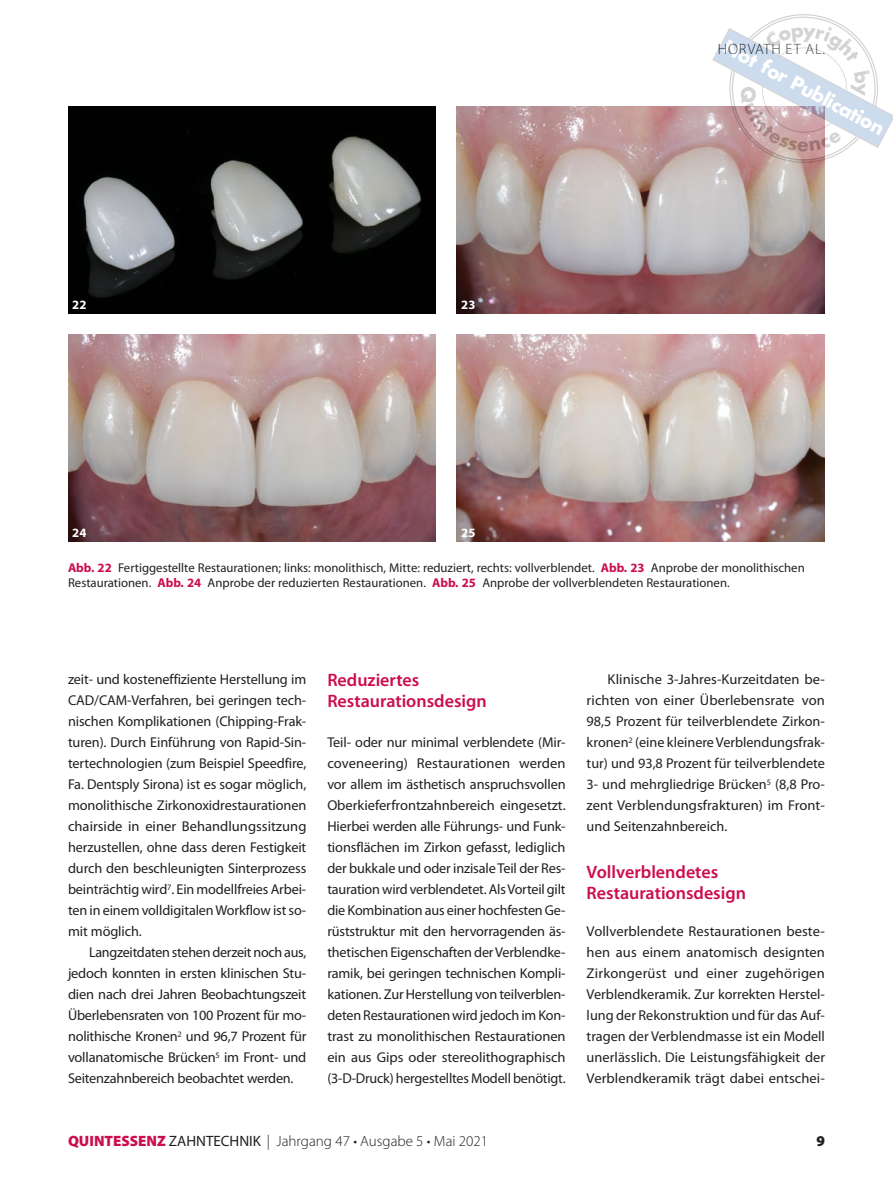
<style>
.page{position:relative;width:893px;height:1191px;background:#fff}
.page>*{position:absolute;margin:0;border:0;box-sizing:border-box;transform-origin:0 0}
.t1{font:700 21px "Futura T";color:#fff}
.t2{font:600 18px/21px "Myriad Pro";color:#cc0d4d}
.t3{font:300 15px "Myriad Pro";color:#231f20}
.t4{font:300 15px "Myriad Pro";letter-spacing:.05em;color:#231f20}
.t5{font:900 15px "Myriad Pro";color:#231f20}
.t6{font:14.25px/21px "Myriad Pro";letter-spacing:-.01em;color:#231f20;text-align:justify}
.t7{font:12.75px/15.3px "Myriad Pro";color:#231f20}
.t8{font:700 12.75px "Myriad Pro";color:#fff}
.s1{font-weight:700;color:#cc0d4d}
.s2{font-weight:900;color:#cc0d4d}
.s3{font-weight:400}
</style>
<div class="page">
<img style="left:68px;top:106px;width:368px;height:207px">
<img style="left:68px;top:334px;width:368px;height:207px">
<img style="left:457px;top:106px;width:368px;height:207px">
<img style="left:457px;top:334px;width:368px;height:207px">
<svg style="left:712px;top:14px;width:181px;height:150px"></svg>
<p class="t8" style="left:72px;top:300px;width:16px">22</p>
<p class="t8" style="left:461px;top:300px;width:16px">23</p>
<p class="t8" style="left:72px;top:528px;width:16px">24</p>
<p class="t8" style="left:461px;top:528px;width:16px">25</p>
<h1 class="t1" style="left:729px;top:37px;width:181px;rotate:28deg">Not for Publication</h1>
<p class="t4" style="left:718px;top:42px;width:108px">hOrVAth Et AL.</p>
<p class="t7" style="left:68px;top:560px;width:738px"><span class="s1">Abb. 22</span> Fertiggestellte Restaurationen; links: monolithisch, Mitte: reduziert, rechts: vollverblendet. <span class="s1">Abb. 23</span> Anprobe der monolithischen<br>Restaurationen. <span class="s1">Abb. 24</span> Anprobe der reduzierten Restaurationen. <span class="s1">Abb. 25</span> Anprobe der vollverblendeten Restaurationen.</p>
<p class="t6" style="left:68px;top:669px;width:240px">zeit- und kosteneffiziente Herstellung im CAD/CAM-Verfahren, bei geringen tech&shy;nischen Komplikationen (Chipping-Frak&shy;turen). Durch Einführung von Rapid-Sin&shy;tertechnologien (zum Beispiel Speedfire, Fa. Dentsply Sirona) ist es sogar möglich, monolithische Zirkonoxidrestaurationen chairside in einer Behandlungssitzung herzustellen, ohne dass deren Festigkeit durch den beschleunigten Sinterprozess beinträchtig wird<sup>7</sup>. Ein modellfreies Arbei&shy;ten in einem volldigitalen Workflow ist so&shy;mit möglich.</p>
<p class="t6" style="left:68px;top:942px;width:240px;text-indent:21px">Langzeitdaten stehen derzeit noch aus, jedoch konnten in ersten klinischen Stu&shy;dien nach drei Jahren Beobachtungszeit Überlebensraten von 100 Prozent für mo&shy;nolithische Kronen<sup>2</sup> und 96,7 Prozent für vollanatomische Brücken<sup>5</sup> im Front- und Seitenzahnbereich beobachtet werden.</p>
<p class="t2" style="left:327px;top:670px;width:161px">Reduziertes<br>Restaurationsdesign</p>
<p class="t6" style="left:327px;top:732px;width:240px">Teil- oder nur minimal verblendete (Mir&shy;coveneering) Restaurationen werden vor allem im ästhetisch anspruchsvollen Oberkieferfrontzahnbereich eingesetzt.<br>Hierbei werden alle Führungs- und Funk&shy;tionsflächen im Zirkon gefasst, lediglich der bukkale und oder inzisale Teil der Res&shy;tauration wird verblendetet. Als Vorteil gilt die Kombination aus einer hochfesten Ge&shy;rüststruktur mit den hervorragenden äs&shy;thetischen Eigenschaften der Verblendke&shy;ramik, bei geringen technischen Kompli&shy;kationen. Zur Herstellung von teilverblen&shy;deten Restaurationen wird jedoch im Kon&shy;trast zu monolithischen Restaurationen ein aus Gips oder stereolithographisch (3-D-Druck) hergestelltes Modell benötigt.</p>
<p class="t6" style="left:587px;top:669px;width:240px;text-indent:21px">Klinische 3-Jahres-Kurzeitdaten be&shy;richten von einer Überlebensrate von 98,5 Prozent für teilverblendete Zirkon&shy;kronen<sup>2</sup> (eine kleinere Verblendungsfrak&shy;tur) und 93,8 Prozent für teilverblendete 3- und mehrgliedrige Brücken<sup>5</sup> (8,8 Pro&shy;zent Verblendungsfrakturen) im Front&shy;und Seitenzahnbereich.</p>
<p class="t2" style="left:587px;top:862px;width:161px">Vollverblendetes<br>Restaurationsdesign</p>
<p class="t6" style="left:587px;top:921px;width:240px">Vollverblendete Restaurationen beste&shy;hen aus einem anatomisch designten Zirkongerüst und einer zugehörigen Verblendkeramik. Zur korrekten Herstel&shy;lung der Rekonstruktion und für das Auf&shy;tragen der Verblendmasse ist ein Modell unerlässlich. Die Leistungsfähigkeit der Verblendkeramik trägt dabei entschei-</p>
<p class="t3" style="left:68px;top:1134px;width:422px"><span class="s2">QUINTESSENZ</span> <span class="s3">ZAHNTECHNIK</span> | Jahrgang 47 • Ausgabe 5 • Mai 2021</p>
<p class="t5" style="left:816px;top:1135px;width:10px">9</p>
</div>
